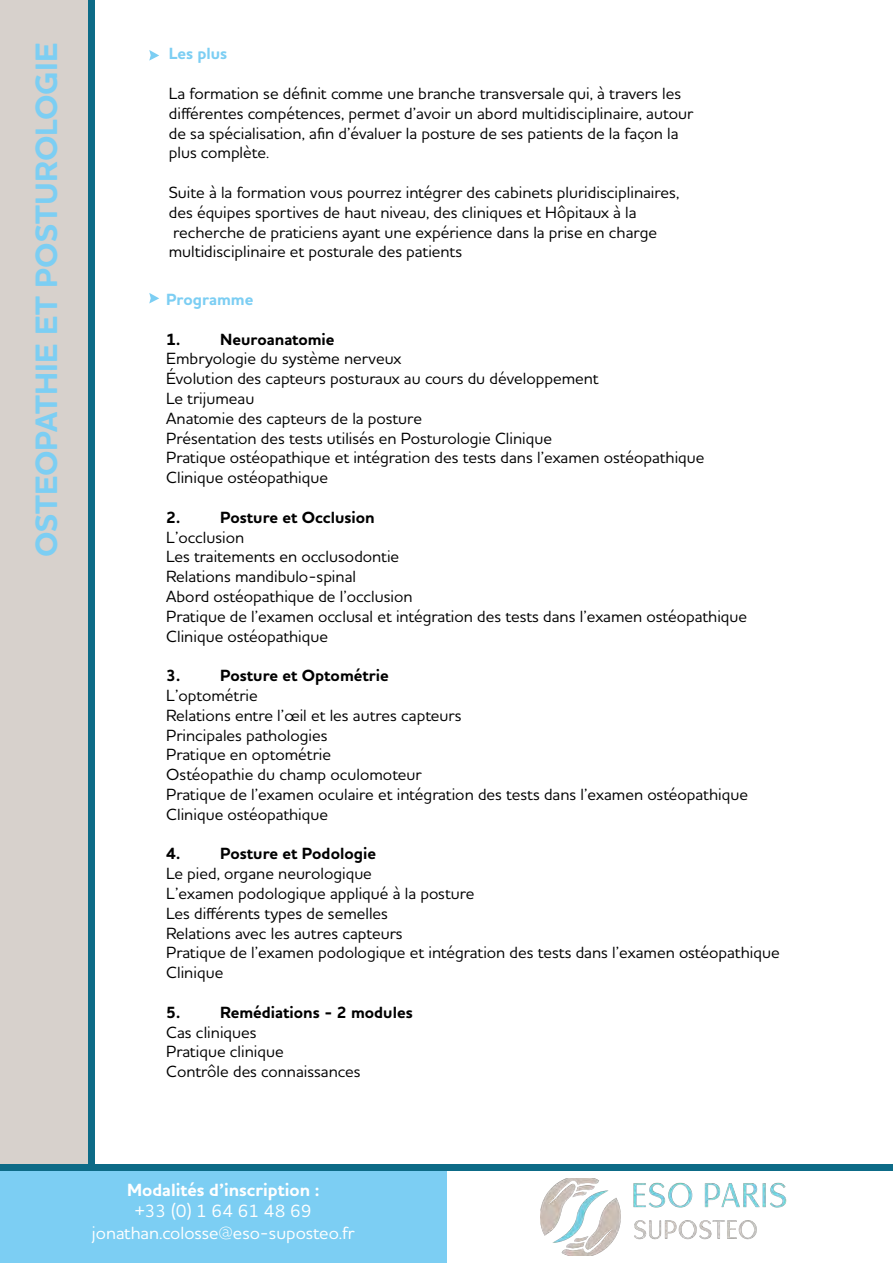
<style>
.page{position:relative;width:893px;height:1263px;background:#fff}
.page>*{position:absolute;margin:0;border:0;box-sizing:border-box;transform-origin:0 0}
.t1{font:700 31.5px "Houschka Pro";color:#7ccef3}
.t2{font:500 18px/21.6px "Houschka Pro";color:#fff;text-align:center}
.t3{font:700 18px "Houschka Pro";color:#fff}
.t4{font:500 16.5px/19.8px "Houschka Pro";color:#000}
.t5{font:700 16.5px "Houschka Pro";color:#000}
.t6{font:700 16.5px "Houschka Pro";color:#7ccef3}
</style>
<div class="page">
<div style="left:0;top:0;width:95px;height:1263px;background:#d7d1cc"></div>
<div style="left:88px;top:0;width:7px;height:1263px;background:#0d6b87"></div>
<div style="left:0;top:1171px;width:446px;height:92px;background:#7ccef3"></div>
<div style="left:0;top:1164px;width:893px;height:7px;background:#0d6b87"></div>
<img style="left:541px;top:1178px;width:246px;height:77px">
<svg style="left:149px;top:293px;width:10px;height:10px"></svg>
<svg style="left:149px;top:50px;width:10px;height:11px"></svg>
<h1 class="t1" style="left:26px;top:557px;width:516px;rotate:-90deg">OSTEOPATHIE ET POSTUROLOGIE</h1>
<p class="t6" style="left:169px;top:43px;width:60px">Les plus</p>
<p class="t4" style="left:169px;top:83px;width:526px">La formation se définit comme une branche transversale qui, à travers les différentes compétences, permet d’avoir un abord multidisciplinaire, autour de sa spécialisation, afin d’évaluer la posture de ses patients de la façon la plus complète.</p>
<p class="t4" style="left:169px;top:182px;width:512px">Suite à la formation vous pourrez intégrer des cabinets pluridisciplinaires, des équipes sportives de haut niveau, des cliniques et Hôpitaux à la recherche de praticiens ayant une expérience dans la prise en charge multidisciplinaire et posturale des patients</p>
<p class="t6" style="left:166px;top:289px;width:89px">Programme</p>
<p class="t5" style="left:166px;top:328px;width:16px">1.</p>
<p class="t5" style="left:220px;top:328px;width:116px">Neuroanatomie</p>
<p class="t4" style="left:166px;top:348px;width:540px">Embryologie du système nerveux<br>Évolution des capteurs posturaux au cours du développement<br>Le trijumeau<br>Anatomie des capteurs de la posture<br>Présentation des tests utilisés en Posturologie Clinique<br>Pratique ostéopathique et intégration des tests dans l’examen ostéopathique Clinique ostéopathique</p>
<p class="t5" style="left:166px;top:506px;width:16px">2.</p>
<p class="t5" style="left:220px;top:506px;width:156px">Posture et Occlusion</p>
<p class="t4" style="left:166px;top:527px;width:582px">L’occlusion<br>Les traitements en occlusodontie<br>Relations mandibulo-spinal<br>Abord ostéopathique de l’occlusion<br>Pratique de l’examen occlusal et intégration des tests dans l’examen ostéopathique Clinique ostéopathique</p>
<p class="t5" style="left:166px;top:665px;width:16px">3.</p>
<p class="t5" style="left:220px;top:665px;width:170px">Posture et Optométrie</p>
<p class="t4" style="left:166px;top:685px;width:583px">L’optométrie<br>Relations entre l’œil et les autres capteurs<br>Principales pathologies<br>Pratique en optométrie<br>Ostéopathie du champ oculomoteur<br>Pratique de l’examen oculaire et intégration des tests dans l’examen ostéopathique Clinique ostéopathique</p>
<p class="t5" style="left:166px;top:843px;width:16px">4.</p>
<p class="t5" style="left:220px;top:843px;width:157px">Posture et Podologie</p>
<p class="t4" style="left:166px;top:863px;width:615px">Le pied, organe neurologique<br>L’examen podologique appliqué à la posture<br>Les différents types de semelles<br>Relations avec les autres capteurs<br>Pratique de l’examen podologique et intégration des tests dans l’examen ostéopathique Clinique</p>
<p class="t5" style="left:166px;top:1001px;width:16px">5.</p>
<p class="t5" style="left:220px;top:1001px;width:194px">Remédiations - 2 modules</p>
<p class="t4" style="left:166px;top:1022px;width:196px">Cas cliniques<br>Pratique clinique<br>Contrôle des connaissances</p>
<p class="t3" style="left:127px;top:1178px;width:194px">Modalités d’inscription :</p>
<p class="t2" style="left:92px;top:1200px;width:264px">+33 (0) 1 64 61 48 69 jonathan.colosse@eso-suposteo.fr</p>
</div>
